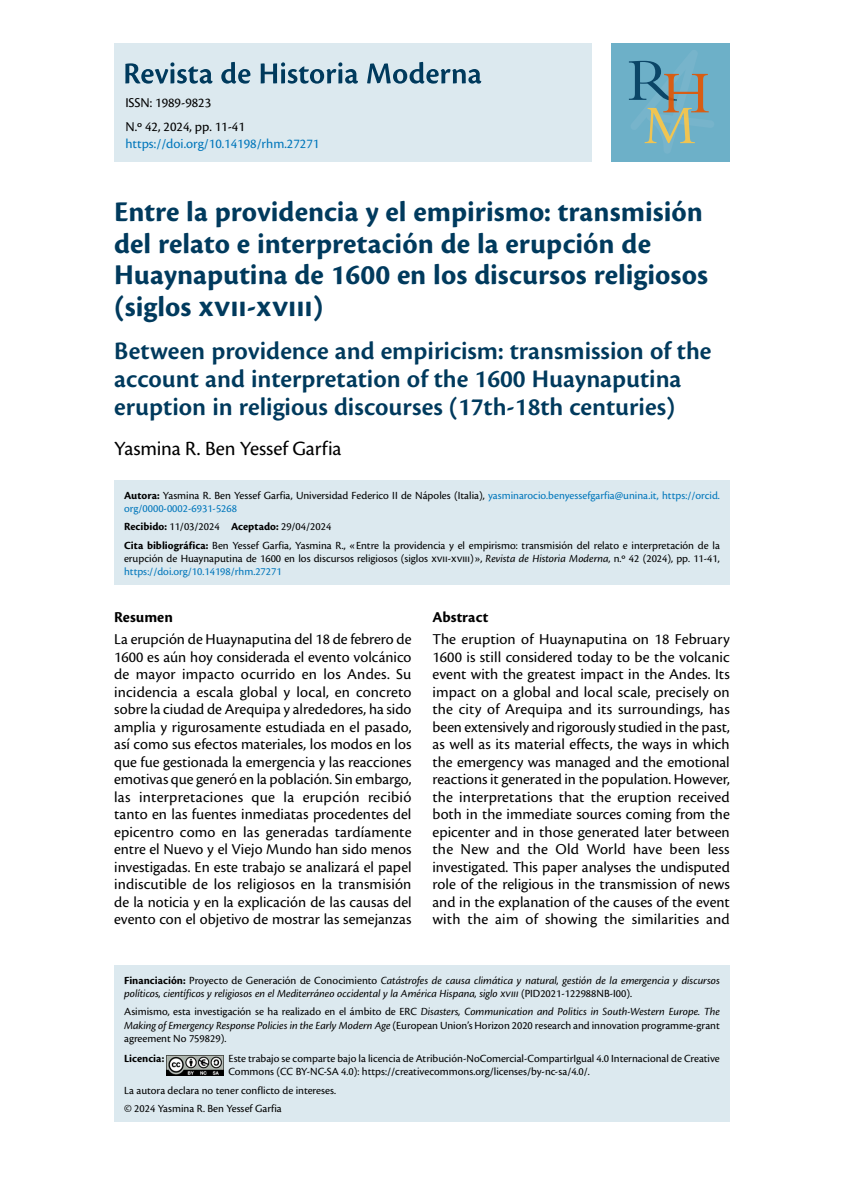
<style>
.page{position:relative;width:844px;height:1191px;background:#fff}
.page>*{position:absolute;margin:0;border:0;box-sizing:border-box;transform-origin:0 0}
.t1{font:700 29.75px/31.5px "Cronos Pro";color:#003a5d}
.t2{font:600 26.25px/28px "Cronos Pro";color:#003a5d}
.t3{font:21px "Cronos Pro";letter-spacing:-.01em;color:#000}
.t4{font:15.75px/17.5px "Cronos Pro";letter-spacing:.005em;color:#000;text-align:justify}
.t5{font:700 15.75px "Cronos Pro";letter-spacing:.005em;color:#000}
.t6{font:14px "Cronos Pro";color:#0076bb}
.t7{font:14px "Cronos Pro";color:#000}
.t8{font:11.38px/13.1px "Cronos Pro";color:#000}
.t9{font:italic 11.38px/13.1px "Cronos Pro";letter-spacing:-.005em;color:#000}
.t10{font:11.38px/13.1px "Cronos Pro";color:#0076bb}
.t11{font:700 11.38px "Cronos Pro";color:#000}
.s1{font-weight:700;color:#000}
.s2{color:#000}
.s3{font-weight:700}
.s4{font-style:italic}
.s5{color:#0076bb}
.s6{font-weight:700;font-style:normal}
.s7{font-style:normal}
</style>
<div class="page">
<div style="left:114px;top:43px;width:477px;height:119px;background:#dce9ef"></div>
<div style="left:611px;top:43px;width:118px;height:119px;background:#6db0c8"></div>
<svg style="left:628px;top:60px;width:81px;height:84px"></svg>
<svg style="left:125px;top:62px;width:356px;height:22px"></svg>
<div style="left:114px;top:480px;width:615px;height:105px;background:#dce9ef"></div>
<div style="left:114px;top:965px;width:615px;height:156px;background:#dce9ef"></div>
<img style="left:167px;top:1055px;width:56px;height:20px">
<p class="t7" style="left:125px;top:95px;width:87px">ISSN: 1989-9823</p>
<p class="t7" style="left:125px;top:119px;width:121px">N.º 42, 2024, pp. 11-41</p>
<p class="t6" style="left:125px;top:136px;width:195px">https://doi.org/10.14198/rhm.27271</p>
<h1 class="t1" style="left:114px;top:197px;width:595px">Entre la providencia y el empirismo: transmisión del relato e interpretación de la erupción de Huaynaputina de 1600 en los discursos religiosos (siglos xvii-xviii)</h1>
<h2 class="t2" style="left:114px;top:337px;width:598px">Between providence and empiricism: transmission of the account and interpretation of the 1600 Huaynaputina eruption in religious discourses (17th-18th centuries)</h2>
<h3 class="t3" style="left:114px;top:436px;width:229px">Yasmina R. Ben Yessef Garfia</h3>
<p class="t10" style="left:124px;top:489px;width:597px"><span class="s1">Autora:</span> <span class="s2">Yasmina R. Ben Yessef Garfia, Universidad Federico II de Nápoles (Italia),</span> yasminarocio.benyessefgarfia@unina.it, https://orcid. org/0000-0002-6931-5268</p>
<p class="t8" style="left:124px;top:518px;width:597px;line-height:18px"><span class="s3">Recibido:</span> 11/03/2024 <span class="s3">Aceptado:</span> 29/04/2024<br><span class="s3">Cita bibliográfica:</span> Ben Yessef Garfia, Yasmina R., «Entre la providencia y el empirismo: transmisión del relato e interpretación de la</p>
<p class="t8" style="left:124px;top:551px;width:597px">erupción de Huaynaputina de 1600 en los discursos religiosos (siglos xvii-xviii)», <span class="s4">Revista de Historia Moderna</span>, n.º 42 (2024), pp. 11-41, <span class="s5">https://doi.org/10.14198/rhm.27271</span></p>
<p class="t5" style="left:114px;top:608px;width:60px">Resumen</p>
<p class="t4" style="left:114px;top:630px;width:299px">La erupción de Huaynaputina del 18 de febrero de 1600 es aún hoy considerada el evento volcánico de mayor impacto ocurrido en los Andes. Su incidencia a escala global y local, en concreto sobre la ciudad de Arequipa y alrededores, ha sido amplia y rigurosamente estudiada en el pasado, así como sus efectos materiales, los modos en los que fue gestionada la emergencia y las reacciones emotivas que generó en la población. Sin embargo, las interpretaciones que la erupción recibió tanto en las fuentes inmediatas procedentes del epicentro como en las generadas tardíamente entre el Nuevo y el Viejo Mundo han sido menos investigadas. En este trabajo se analizará el papel indiscutible de los religiosos en la transmisión de la noticia y en la explicación de las causas del evento con el objetivo de mostrar las semejanzas</p>
<p class="t5" style="left:432px;top:608px;width:57px">Abstract</p>
<p class="t4" style="left:432px;top:630px;width:299px">The eruption of Huaynaputina on 18 February 1600 is still considered today to be the volcanic event with the greatest impact in the Andes. Its impact on a global and local scale, precisely on the city of Arequipa and its surroundings, has been extensively and rigorously studied in the past, as well as its material effects, the ways in which the emergency was managed and the emotional reactions it generated in the population. However, the interpretations that the eruption received both in the immediate sources coming from the epicenter and in those generated later between the New and the Old World have been less investigated. This paper analyses the undisputed role of the religious in the transmission of news and in the explanation of the causes of the event with the aim of showing the similarities and</p>
<p class="t9" style="left:124px;top:974px;width:597px"><span class="s6">Financiación:</span> <span class="s7">Proyecto de Generación de Conocimiento</span> Catástrofes de causa climática y natural, gestión de la emergencia y discursos políticos, científicos y religiosos en el Mediterráneo occidental y la América Hispana, siglo xviii <span class="s7">(PID2021-122988NB-I00).</span></p>
<p class="t8" style="left:124px;top:1005px;width:597px;text-align:justify">Asimismo, esta investigación se ha realizado en el ámbito de ERC <span class="s4">Disasters, Communication and Politics in South-Western Europe. The Making of Emergency Response Policies in the Early Modern Age</span> (European Union’s Horizon 2020 research and innovation programme-grant agreement No 759829).</p>
<p class="t11" style="left:124px;top:1052px;width:42px">Licencia:</p>
<p class="t8" style="left:228px;top:1052px;width:493px">Este trabajo se comparte bajo la licencia de Atribución-NoComercial-CompartirIgual 4.0 Internacional de Creative<br>Commons (CC BY-NC-SA 4.0): https://creativecommons.org/licenses/by-nc-sa/4.0/.</p>
<p class="t8" style="left:124px;top:1081px;width:213px;line-height:18px">La autora declara no tener conflicto de intereses. © 2024 Yasmina R. Ben Yessef Garfia</p>
</div>
